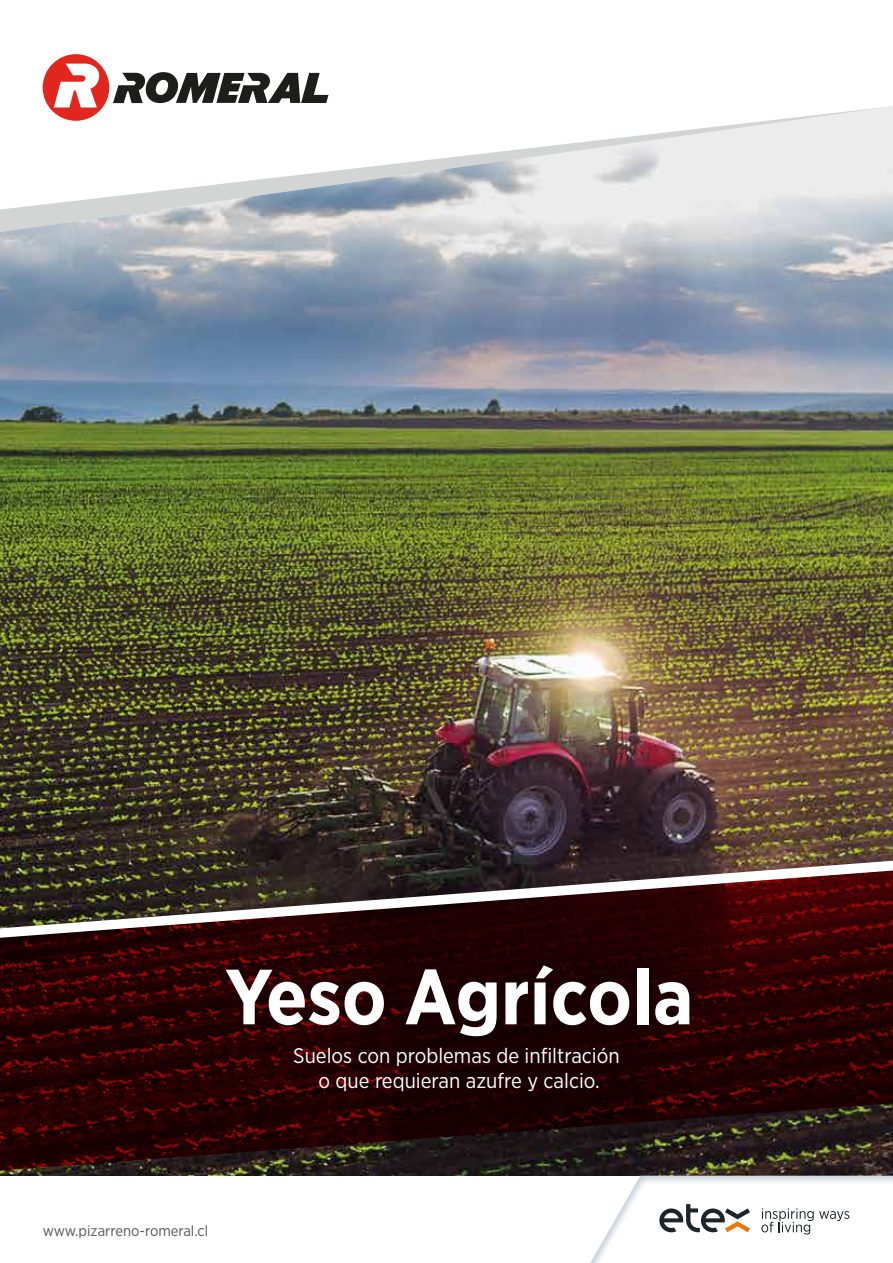
<style>
.page{position:relative;width:893px;height:1263px;background:#fff}
.page>*{position:absolute;margin:0;border:0;box-sizing:border-box;transform-origin:0 0}
.t1{font:700 78px "Gotham Narrow";color:#fff}
.t2{font:21px/25.5px "Gotham Narrow";color:#fff;text-align:center}
.t3{font:15px "Gotham Narrow";color:#575756}
</style>
<div class="page">
<img style="left:0;top:233px;width:893px;height:943px">
<svg style="left:0;top:938px;width:893px;height:232px;background:#260506"></svg>
<svg style="left:0;top:861px;width:893px;height:77px;background:#4b322f"></svg>
<svg style="left:113px;top:72px;width:215px;height:31px"></svg>
<div style="left:43px;top:54px;width:66px;height:67px;background:#e1261d;border-radius:50%"></div>
<svg style="left:54px;top:64px;width:45px;height:42px"></svg>
<img style="left:590px;top:1176px;width:303px;height:87px">
<svg style="left:659px;top:1204px;width:91px;height:28px"></svg>
<svg style="left:761px;top:1208px;width:88px;height:26px"></svg>
<svg style="left:0;top:106px;width:893px;height:127px"></svg>
<h1 class="t1" style="left:225px;top:947px;width:470px">Yeso Agrícola</h1>
<p class="t2" style="left:293px;top:1042px;width:328px">Suelos con problemas de infiltración o que requieran azufre y calcio.</p>
<p class="t3" style="left:43px;top:1221px;width:167px">www.pizarreno-romeral.cl</p>
</div>
